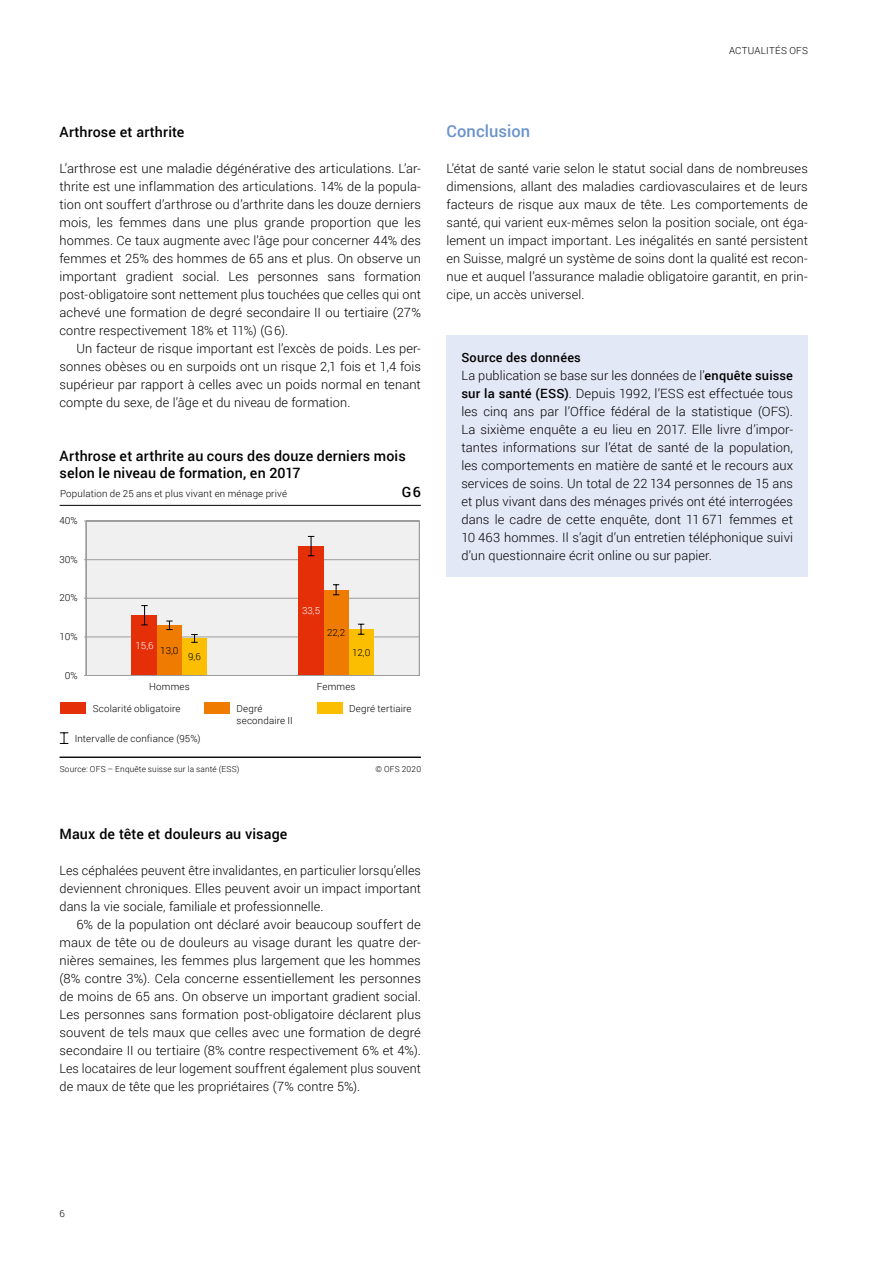
<style>
.page{position:relative;width:893px;height:1263px;background:#fff}
.page>*{position:absolute;margin:0;border:0;box-sizing:border-box;transform-origin:0 0}
.Untertitel_1_farbig{font:500 16.5px "Roboto";letter-spacing:.005em;color:#6a93cc}
.Untertitel_2_fett{font:500 14.25px/17.1px "Roboto";letter-spacing:.01em;color:#000}
.Grundtext_F{font:300 12.75px/18px "Roboto";letter-spacing:.005em;color:#000;text-align:justify}
.Grundtext_Einzug{font:300 12.75px/18px "Roboto";letter-spacing:.005em;color:#000;text-align:justify}
.Kasten_Grundtext{font:300 12.75px/18px "Roboto";letter-spacing:.005em;color:#000;text-align:justify}
.Kasten_Titel{font:500 12.75px "Roboto";letter-spacing:.015em;color:#000}
.t1{font:300 9.75px/11.7px "Roboto";letter-spacing:.015em;color:#000}
.t2{font:300 9.75px "Roboto";color:#fff}
.t3{font:300 8.25px "Roboto";letter-spacing:.02em;color:#000}
.s1{font-weight:500}
</style>
<div class="page">
<hr style="left:60px;top:505px;width:361px;height:1px;background:#000">
<hr style="left:60px;top:757px;width:361px;height:1px;background:#000">
<svg style="left:60px;top:732px;width:8px;height:12px"></svg>
<div style="left:60px;top:702px;width:26px;height:12px;background:#e52f09"></div>
<div style="left:205px;top:702px;width:25px;height:12px;background:#ef7c00"></div>
<div style="left:317px;top:702px;width:26px;height:12px;background:#fcbe00"></div>
<div style="left:84px;top:520px;width:336px;height:156px;background:#f0f0f0"></div>
<hr style="left:86px;top:636px;width:333px;height:1px;background:#9c9c9c">
<hr style="left:86px;top:598px;width:333px;height:1px;background:#9c9c9c">
<hr style="left:86px;top:559px;width:333px;height:1px;background:#9c9c9c">
<hr style="left:86px;top:521px;width:333px;height:1px;background:#9c9c9c">
<hr style="left:86px;top:521px;width:1px;height:154px;background:#9c9c9c">
<div style="left:182px;top:638px;width:25px;height:37px;background:#fcbe00"></div>
<div style="left:349px;top:629px;width:25px;height:46px;background:#fcbe00"></div>
<svg style="left:358px;top:624px;width:6px;height:11px"></svg>
<svg style="left:191px;top:634px;width:7px;height:9px"></svg>
<div style="left:157px;top:625px;width:25px;height:50px;background:#ef7c00"></div>
<div style="left:324px;top:590px;width:25px;height:85px;background:#ef7c00"></div>
<svg style="left:333px;top:584px;width:6px;height:11px"></svg>
<svg style="left:166px;top:621px;width:7px;height:9px"></svg>
<div style="left:132px;top:615px;width:25px;height:60px;background:#e52f09"></div>
<div style="left:299px;top:546px;width:25px;height:129px;background:#e52f09"></div>
<svg style="left:308px;top:536px;width:6px;height:20px"></svg>
<svg style="left:141px;top:605px;width:7px;height:20px"></svg>
<hr style="left:86px;top:675px;width:333px;height:1px;background:#9c9c9c">
<div style="left:446px;top:335px;width:362px;height:242px;background:#e3e8f6"></div>
<p class="t1" style="left:729px;top:44px;width:80px">ACTUALITÉS OFS</p>
<h4 class="Untertitel_2_fett" style="left:60px;top:123px;width:126px">Arthrose et arthrite</h4>
<p class="Grundtext_F" style="left:60px;top:159px;width:363px">L’arthrose est une maladie dégénérative des articulations. L’ar&shy;thrite est une inflammation des articulations. 14% de la popula&shy;tion ont souffert d’arthrose ou d’arthrite dans les douze derniers mois, les femmes dans une plus grande proportion que les hommes. Ce taux augmente avec l’âge pour concerner 44% des femmes et 25% des hommes de 65 ans et plus. On observe un important gradient social. Les personnes sans formation post-obligatoire sont nettement plus touchées que celles qui ont achevé une formation de degré secondaire II ou tertiaire (27% contre respectivement 18% et 11%) (G6).</p>
<p class="Grundtext_Einzug" style="left:60px;top:339px;width:363px;text-indent:17px">Un facteur de risque important est l’excès de poids. Les per&shy;sonnes obèses ou en surpoids ont un risque 2,1 fois et 1,4 fois supérieur par rapport à celles avec un poids normal en tenant compte du sexe, de l’âge et du niveau de formation.</p>
<p class="Untertitel_2_fett" style="left:60px;top:447px;width:348px">Arthrose et arthrite au cours des douze derniers mois selon le niveau de formation, en 2017</p>
<p class="t1" style="left:60px;top:487px;width:228px">Population de 25 ans et plus vivant en ménage privé</p>
<p class="Untertitel_2_fett" style="left:402px;top:483px;width:21px">G6</p>
<p class="t1" style="left:60px;top:514px;width:20px">40%</p>
<p class="t1" style="left:60px;top:553px;width:20px">30%</p>
<p class="t1" style="left:60px;top:592px;width:20px">20%</p>
<p class="t1" style="left:60px;top:630px;width:20px">10%</p>
<p class="t1" style="left:65px;top:669px;width:14px">0%</p>
<p class="t2" style="left:302px;top:604px;width:20px">33,5</p>
<p class="t1" style="left:327px;top:626px;width:20px">22,2</p>
<p class="t2" style="left:136px;top:638px;width:20px">15,6</p>
<p class="t1" style="left:160px;top:644px;width:20px">13,0</p>
<p class="t1" style="left:352px;top:646px;width:20px">12,0</p>
<p class="t1" style="left:188px;top:650px;width:14px">9,6</p>
<p class="t1" style="left:149px;top:680px;width:42px">Hommes</p>
<p class="t1" style="left:317px;top:680px;width:40px">Femmes</p>
<p class="t1" style="left:93px;top:702px;width:89px">Scolarité obligatoire</p>
<p class="t1" style="left:349px;top:702px;width:64px">Degré tertiaire</p>
<p class="t1" style="left:237px;top:702px;width:58px">Degré secondaire II</p>
<p class="t1" style="left:75px;top:732px;width:127px">Intervalle de confiance (95%)</p>
<p class="t3" style="left:60px;top:763px;width:181px">Source: OFS – Enquête suisse sur la santé (ESS)</p>
<p class="t3" style="left:376px;top:763px;width:47px">© OFS 2020</p>
<h4 class="Untertitel_2_fett" style="left:60px;top:825px;width:229px">Maux de tête et douleurs au visage</h4>
<p class="Grundtext_F" style="left:60px;top:861px;width:363px">Les céphalées peuvent être invalidantes, en particulier lorsqu’elles deviennent chroniques. Elles peuvent avoir un impact important dans la vie sociale, familiale et professionnelle.</p>
<p class="Grundtext_Einzug" style="left:60px;top:915px;width:363px;text-indent:17px">6% de la population ont déclaré avoir beaucoup souffert de maux de tête ou de douleurs au visage durant les quatre der&shy;nières semaines, les femmes plus largement que les hommes (8% contre 3%). Cela concerne essentiellement les personnes de moins de 65 ans. On observe un important gradient social.<br>Les personnes sans formation post-obligatoire déclarent plus souvent de tels maux que celles avec une formation de degré secondaire II ou tertiaire (8% contre respectivement 6% et 4%).<br>Les locataires de leur logement souffrent également plus souvent de maux de tête que les propriétaires (7% contre 5%).</p>
<h3 class="Untertitel_1_farbig" style="left:446px;top:120px;width:85px">Conclusion</h3>
<p class="Grundtext_F" style="left:446px;top:159px;width:363px">L’état de santé varie selon le statut social dans de nombreuses dimensions, allant des maladies cardiovasculaires et de leurs facteurs de risque aux maux de tête. Les comportements de santé, qui varient eux-mêmes selon la position sociale, ont éga&shy;lement un impact important. Les inégalités en santé persistent en Suisse, malgré un système de soins dont la qualité est recon&shy;nue et auquel l’assurance maladie obligatoire garantit, en prin&shy;cipe, un accès universel.</p>
<h5 class="Kasten_Titel" style="left:461px;top:348px;width:121px">Source des données</h5>
<p class="Kasten_Grundtext" style="left:461px;top:366px;width:333px">La publication se base sur les données de l’<span class="s1">enquête suisse sur la santé (ESS)</span>. Depuis 1992, l’ESS est effectuée tous les cinq ans par l’Office fédéral de la statistique (OFS).<br>La sixième enquête a eu lieu en 2017. Elle livre d’impor&shy;tantes informations sur l’état de santé de la population, les comportements en matière de santé et le recours aux services de soins. Un total de 22 134 personnes de 15 ans et plus vivant dans des ménages privés ont été interrogées dans le cadre de cette enquête, dont 11 671 femmes et 10 463 hommes. Il s’agit d’un entretien téléphonique suivi d’un questionnaire écrit online ou sur papier.</p>
<p class="t1" style="left:60px;top:1207px;width:7px">6</p>
</div>
